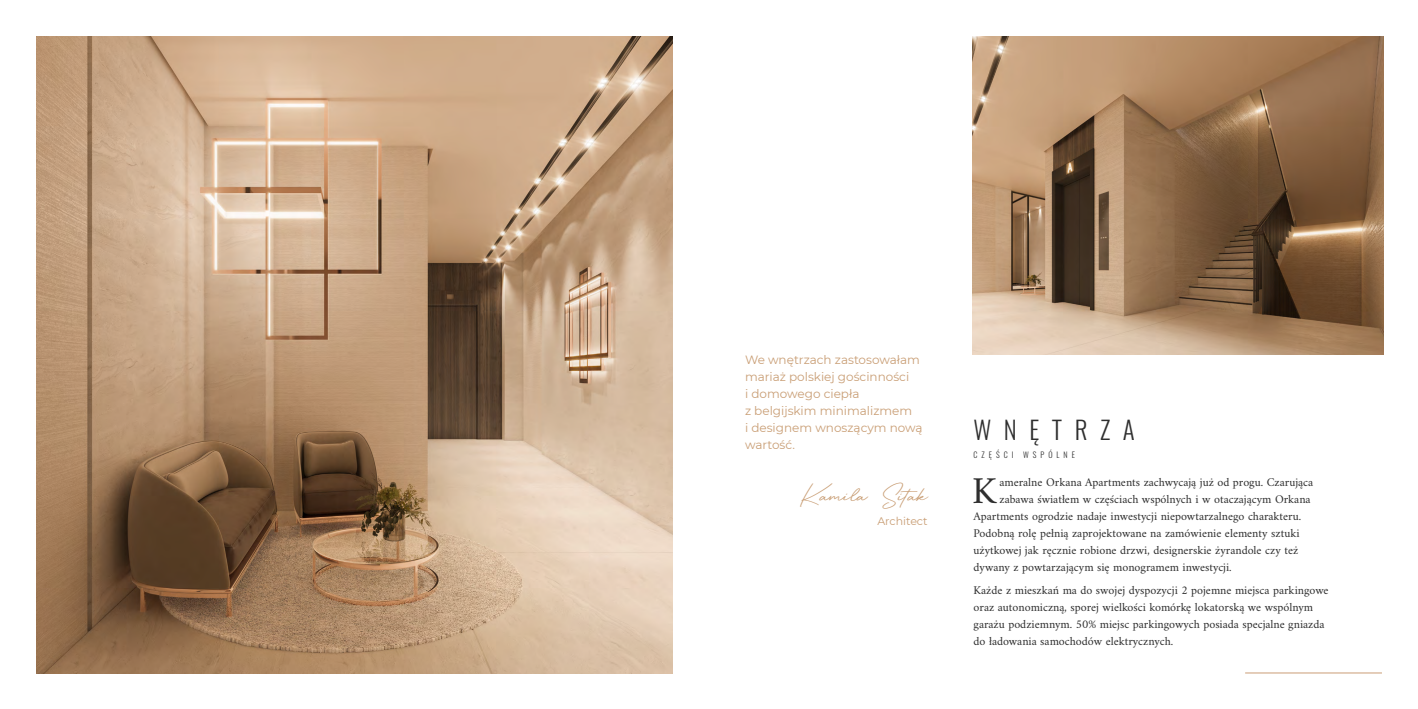
<style>
.page{position:relative;width:1418px;height:709px;background:#fff}
.page>*{position:absolute;margin:0;border:0;box-sizing:border-box;transform-origin:0 0}
.t1{font:38.3px "Amiri";color:#2e2e2e}
.t2{font:36px "Retro Signature";color:#c99e75}
.t3{font:300 25px "Oswald";letter-spacing:.5em;color:#2e2e2e}
.t4{font:12px/17px "Amiri";color:#2e2e2e}
.t5{font:12px/17px "Montserrat";color:#c99e75}
.t6{font:11px "Montserrat";color:#c99e75}
.t7{font:300 8px "Oswald";letter-spacing:.5em;color:#2e2e2e}
</style>
<div class="page">
<img style="left:36px;top:36px;width:637px;height:637px">
<hr style="left:1245px;top:672px;width:136px;height:1px;background:#ca9d75">
<img style="left:972px;top:36px;width:411px;height:319px">
<p class="t5" style="left:745px;top:351px;width:179px">We wnętrzach zastosowałam mariaż polskiej gościnności<br>i domowego ciepła<br>z belgijskim minimalizmem<br>i designem wnoszącym nową wartość.</p>
<h2 class="t2" style="left:799px;top:474px;width:130px">Kamila Sitak</h2>
<p class="t6" style="left:877px;top:513px;width:52px">Architect</p>
<h3 class="t3" style="left:973px;top:408px;width:163px">WNĘTRZA</h3>
<p class="t7" style="left:973px;top:447px;width:103px">CZĘŚCI WSPÓLNE</p>
<h1 class="t1" style="left:972px;top:467px;width:26px">K</h1>
<p class="t4" style="left:999px;top:473px;width:315px">ameralne Orkana Apartments zachwycają już od progu. Czarująca</p>
<p class="t4" style="left:999px;top:490px;width:313px">zabawa światłem w częściach wspólnych i w otaczającym Orkana</p>
<p class="t4" style="left:973px;top:507px;width:329px">Apartments ogrodzie nadaje inwestycji niepowtarzalnego charakteru.</p>
<p class="t4" style="left:973px;top:524px;width:327px">Podobną rolę pełnią zaprojektowane na zamówienie elementy sztuki</p>
<p class="t4" style="left:973px;top:541px;width:326px">użytkowej jak ręcznie robione drzwi, designerskie żyrandole czy też</p>
<p class="t4" style="left:973px;top:558px;width:259px">dywany z powtarzającym się monogramem inwestycji.</p>
<p class="t4" style="left:973px;top:581px;width:356px">Każde z mieszkań ma do swojej dyspozycji 2 pojemne miejsca parkingowe oraz autonomiczną, sporej wielkości komórkę lokatorską we wspólnym garażu podziemnym. 50% miejsc parkingowych posiada specjalne gniazda do ładowania samochodów elektrycznych.</p>
</div>
